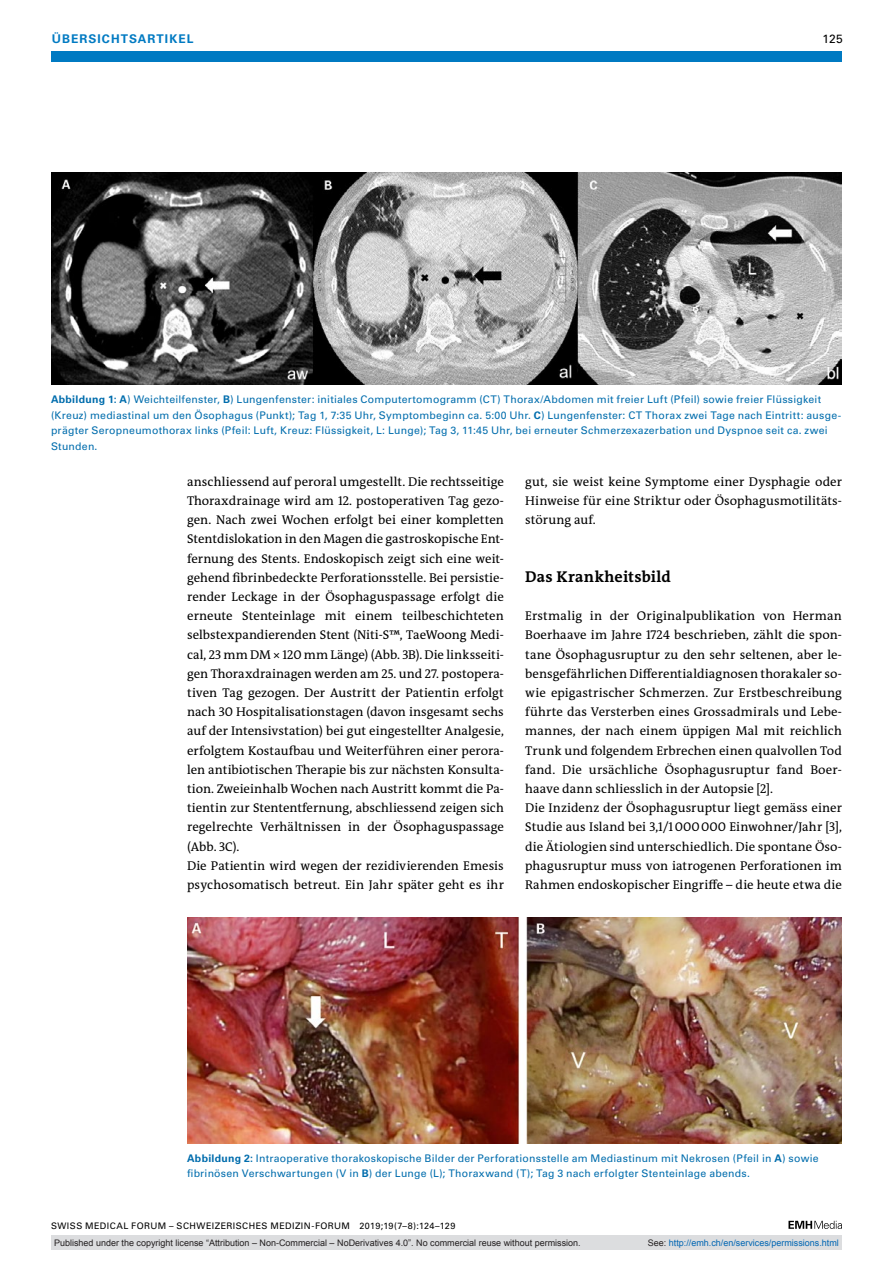
<style>
.page{position:relative;width:893px;height:1263px;background:#fff}
.page>*{position:absolute;margin:0;border:0;box-sizing:border-box;transform-origin:0 0}
.t1{font:700 15.75px "The Antiqua B W7";letter-spacing:.015em;color:#000}
.t2{font:12.75px/19.2px "The Antiqua B W5 Plain";letter-spacing:.005em;color:#000}
.t3{font:700 12px "Univers LT Std";color:#007ac2}
.t4{font:12px "Univers LT Std";color:#000}
.t5{font:10.5px/15.8px "Univers LT Std";letter-spacing:.02em;color:#006dad}
.t6{font:9px "Arial";color:#231f20}
.t7{font:9px "Univers LT Std";letter-spacing:.05em;color:#000}
.t8{font:9px "Arial";color:#0166b3}
.s1{font-weight:700}
.s2{color:#231f20}
</style>
<div class="page">
<div style="left:51px;top:51px;width:791px;height:11px;background:#007ac2"></div>
<svg style="left:788px;top:1221px;width:54px;height:8px"></svg>
<img style="left:187px;top:917px;width:655px;height:226px">
<img style="left:51px;top:172px;width:791px;height:213px">
<div style="left:51px;top:1235px;width:791px;height:15px;background:#dcdddf"></div>
<p class="t3" style="left:52px;top:31px;width:20px">ÜBERSICHTSARTIKEL</p>
<p class="t4" style="left:822px;top:31px;width:22px">125</p>
<p class="t5" style="left:51px;top:391px;width:792px"><span class="s1">ABBILDUNG 1: A</span>) Weichteilfenster, <span class="s1">B</span>) Lungenfenster: initiales Computertomogramm (CT) Thorax/Abdomen mit freier Luft (Pfeil) sowie freier Flüssigkeit (Kreuz) mediastinal um den Ösophagus (Punkt); Tag 1, 7:35 Uhr, Symptombeginn ca. 5:00 Uhr. <span class="s1">C</span>) Lungenfenster: CT Thorax zwei Tage nach Eintritt: ausge&shy;prägter Seropneumothorax links (Pfeil: Luft, Kreuz: Flüssigkeit, L: Lunge); Tag 3, 11:45 Uhr, bei erneuter Schmerzexazerbation und Dyspnoe seit ca. zwei Stunden.</p>
<p class="t2" style="left:187px;top:472px;width:318px">anschliessend auf peroral umgestellt. Die rechtsseitige Thoraxdrainage wird am 12. postoperativen Tag gezo&shy;gen. Nach zwei Wochen erfolgt bei einer kompletten Stentdislokation in den Magen die gastroskopische Ent&shy;fernung des Stents. Endoskopisch zeigt sich eine weit&shy;gehend fibrinbedeckte Perforationsstelle. Bei persistie&shy;render Leckage in der Ösophaguspassage erfolgt die erneute Stenteinlage mit einem teilbeschichteten selbstexpandierenden Stent (Niti-S™, TaeWoong Medi&shy;cal, 23 mm DM × 120 mm Länge) (Abb. 3B). Die linksseiti&shy;gen Thoraxdrainagen werden am 25. und 27. postopera&shy;tiven Tag gezogen. Der Austritt der Patientin erfolgt nach 30 Hospitalisationstagen (davon insgesamt sechs auf der Intensivstation) bei gut eingestellter Analgesie, erfolgtem Kostaufbau und Weiterführen einer perora&shy;len antibiotischen Therapie bis zur nächsten Konsulta&shy;tion. Zweieinhalb Wochen nach Austritt kommt die Pa&shy;tientin zur Stententfernung, abschliessend zeigen sich regelrechte Verhältnissen in der Ösophaguspassage (Abb. 3C).<br>Die Patientin wird wegen der rezidivierenden Emesis psychosomatisch betreut. Ein Jahr später geht es ihr</p>
<p class="t2" style="left:525px;top:472px;width:318px;text-align:justify">gut, sie weist keine Symptome einer Dysphagie oder Hinweise für eine Striktur oder Ösophagusmotilitäts&shy;störung auf.</p>
<p class="t1" style="left:525px;top:566px;width:147px">Das Krankheitsbild</p>
<p class="t2" style="left:525px;top:606px;width:318px">Erstmalig in der Originalpublikation von Herman Boerhaave im Jahre 1724 beschrieben, zählt die spon&shy;tane Ösophagusruptur zu den sehr seltenen, aber le&shy;bensgefährlichen Differentialdiagnosen thorakaler so&shy;wie epigastrischer Schmerzen. Zur Erstbeschreibung führte das Versterben eines Grossadmirals und Lebe&shy;mannes, der nach einem üppigen Mal mit reichlich Trunk und folgendem Erbrechen einen qualvollen Tod fand. Die ursächliche Ösophagusruptur fand Boer&shy;haave dann schliesslich in der Autopsie [2].<br>Die Inzidenz der Ösophagusruptur liegt gemäss einer Studie aus Island bei 3,1/1000000 Einwohner/Jahr [3], die Ätiologien sind unterschiedlich. Die spontane Öso&shy;phagusruptur muss von iatrogenen Perforationen im Rahmen endoskopischer Eingriffe – die heute etwa die</p>
<p class="t5" style="left:187px;top:1150px;width:633px"><span class="s1">ABBILDUNG 2:</span> Intraoperative thorakoskopische Bilder der Perforationsstelle am Mediastinum mit Nekrosen (Pfeil in <span class="s1">A</span>) sowie fibrinösen Verschwartungen (V in <span class="s1">B</span>) der Lunge (L); Thoraxwand (T); Tag 3 nach erfolgter Stenteinlage abends.</p>
<p class="t7" style="left:51px;top:1220px;width:406px">SWISS MEDICAL FORUM – SCHWEIZERISCHES MEDIZIN-FORUM 2019;19(7–8):124–129</p>
<p class="t6" style="left:54px;top:1237px;width:528px">Published under the copyright license “Attribution – Non-Commercial – NoDerivatives 4.0”. No commercial reuse without permission.</p>
<p class="t8" style="left:648px;top:1237px;width:193px"><span class="s2">See:</span> http://emh.ch/en/services/permissions.html</p>
</div>
